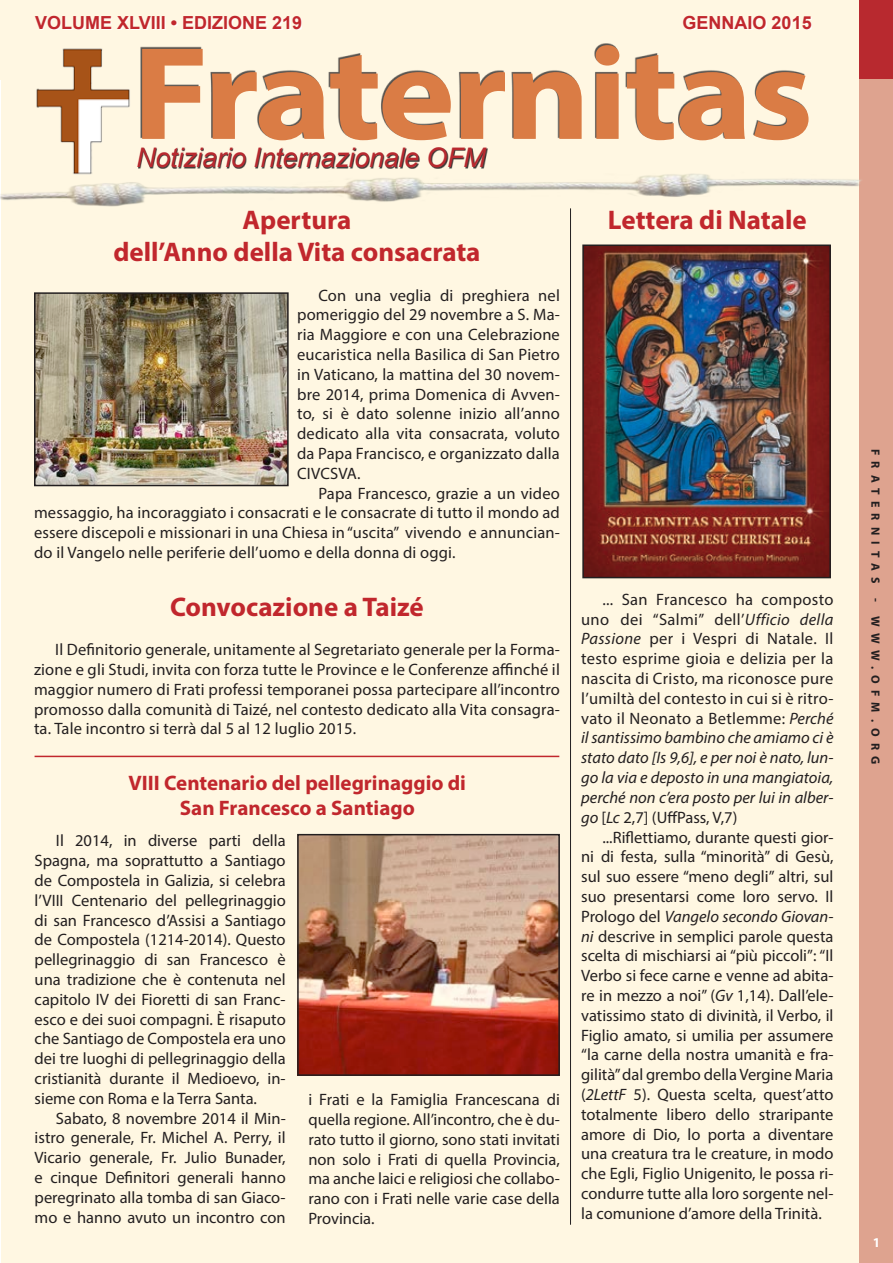
<style>
.page{position:relative;width:893px;height:1263px;background:#fff}
.page>*{position:absolute;margin:0;border:0;box-sizing:border-box;transform-origin:0 0}
.t1{font:700 133.5px "Myriad Pro";letter-spacing:-.02em;color:#da7c45;scale:1.1 1}
.t2{font:700 27px/32.4px "Myriad Pro";color:#c1272d;text-align:center}
.t3{font:italic 27px "Arial";letter-spacing:-.01em;color:#b8292f}
.t4{font:700 21px/25.2px "Myriad Pro";color:#c1272d;text-align:center}
.t5{font:700 18px "Arial";color:#c1272d}
.t6{font:16.5px/19.8px "Myriad Pro";color:#231f20;text-align:justify}
.t7{font:700 13.5px "Myriad Pro";color:#fff}
.t8{font:700 12px "Myriad Pro";letter-spacing:.52em;color:#231f20}
.s1{font-style:italic}
</style>
<div class="page">
<div style="left:859px;top:79px;width:34px;height:1184px;background:#dea38f"></div>
<div style="left:859px;top:0;width:34px;height:79px;background:#b8292f"></div>
<div style="left:0;top:0;width:859px;height:80px;background:#fff7e2"></div>
<div style="left:1px;top:79px;width:858px;height:1184px;background:#fff7e2"></div>
<div style="left:684px;top:17px;width:128px;height:13px;background:#fff;opacity:.89"></div>
<div style="left:36px;top:17px;width:266px;height:13px;background:#fff;opacity:.89"></div>
<div style="left:138px;top:148px;width:350px;height:20px;background:#231f20;opacity:.89"></div>
<div style="left:141px;top:44px;width:666px;height:95px;background:#231f20;opacity:.75"></div>
<img style="left:36px;top:48px;width:94px;height:123px">
<img style="left:0;top:171px;width:861px;height:36px">
<img style="left:585px;top:247px;width:243px;height:328px">
<div style="left:582px;top:244px;width:249px;height:334px;border:2px solid #231f20"></div>
<hr style="left:35px;top:756px;width:524px;height:1px;background:#c1272d">
<img style="left:300px;top:837px;width:257px;height:236px">
<div style="left:297px;top:834px;width:263px;height:242px;border:2px solid #231f20"></div>
<hr style="left:570px;top:208px;width:1px;height:1017px;background:#231f20">
<img style="left:37px;top:295px;width:249px;height:188px">
<div style="left:34px;top:292px;width:255px;height:194px;border:2px solid #231f20"></div>
<p class="t5" style="left:35px;top:11px;width:269px">VOLUME XLVIII • EDIZIONE 219</p>
<p class="t5" style="left:683px;top:11px;width:131px">GENNAIO 2015</p>
<h1 class="t1" style="left:132px;top:7px;width:620px">Fraternitas</h1>
<h2 class="t3" style="left:136px;top:140px;width:351px">Notiziario Internazionale OFM</h2>
<h2 class="t2" style="left:113px;top:202px;width:369px">Apertura<br>dell’Anno della Vita consacrata</h2>
<p class="t6" style="left:297px;top:285px;width:264px;text-indent:21px">Con una veglia di preghiera nel pomeriggio del 29 novembre a S. Ma&shy;ria Maggiore e con una Celebrazione eucaristica nella Basilica di San Pietro in Vaticano, la mattina del 30 novem&shy;bre 2014, prima Domenica di Avven&shy;to, si è dato solenne inizio all’anno dedicato alla vita consacrata, voluto da Papa Francisco, e organizzato dalla CIVCSVA.</p>
<p class="t6" style="left:34px;top:483px;width:527px;text-indent:284px">Papa Francesco, grazie a un video messaggio, ha incoraggiato i consacrati e le consacrate di tutto il mondo ad essere discepoli e missionari in una Chiesa in “uscita” vivendo e annuncian&shy;do il Vangelo nelle periferie dell’uomo e della donna di oggi.</p>
<h2 class="t2" style="left:170px;top:589px;width:255px">Convocazione a Taizé</h2>
<p class="t6" style="left:34px;top:640px;width:527px;text-indent:21px">Il Definitorio generale, unitamente al Segretariato generale per la Forma&shy;zione e gli Studi, invita con forza tutte le Province e le Conferenze affinché il maggior numero di Frati professi temporanei possa partecipare all’incontro promosso dalla comunità di Taizé, nel contesto dedicato alla Vita consagra&shy;ta. Tale incontro si terrà dal 5 al 12 luglio 2015.</p>
<p class="t4" style="left:129px;top:770px;width:339px">VIII Centenario del pellegrinaggio di<br>San Francesco a Santiago</p>
<p class="t6" style="left:35px;top:830px;width:253px;text-indent:21px">Il 2014, in diverse parti della Spagna, ma soprattutto a Santiago de Compostela in Galizia, si celebra l’VIII Centenario del pellegrinaggio di san Francesco d’Assisi a Santiago de Compostela (1214-2014). Questo pellegrinaggio di san Francesco è una tradizione che è contenuta nel capitolo IV dei Fioretti di san Franc&shy;esco e dei suoi compagni. È risaputo che Santiago de Compostela era uno dei tre luoghi di pellegrinaggio della cristianità durante il Medioevo, in&shy;sieme con Roma e la Terra Santa.</p>
<p class="t6" style="left:35px;top:1108px;width:253px;text-indent:21px">Sabato, 8 novembre 2014 il Min&shy;istro generale, Fr. Michel A. Perry, il Vicario generale, Fr. Julio Bunader, e cinque Definitori generali hanno peregrinato alla tomba di san Giaco&shy;mo e hanno avuto un incontro con</p>
<p class="t6" style="left:308px;top:1089px;width:253px">i Frati e la Famiglia Francescana di quella regione. All’incontro, che è du&shy;rato tutto il giorno, sono stati invitati non solo i Frati di quella Provincia, ma anche laici e religiosi che collabo&shy;rano con i Frati nelle varie case della Provincia.</p>
<h2 class="t2" style="left:608px;top:202px;width:200px">Lettera di Natale</h2>
<p class="t6" style="left:581px;top:589px;width:254px;text-indent:21px">... San Francesco ha composto uno dei “Salmi” dell’<span class="s1">Ufficio della Passione</span> per i Vespri di Natale. Il testo esprime gioia e delizia per la nascita di Cristo, ma riconosce pure l’umiltà del contesto in cui si è ritro&shy;vato il Neonato a Betlemme: <span class="s1">Perché il santissimo bambino che amiamo ci è stato dato [Is 9,6], e per noi è nato, lun&shy;go la via e deposto in una mangiatoia, perché non c’era posto per lui in alber&shy;go</span> [<span class="s1">Lc</span> 2,7] (UffPass, V,7)</p>
<p class="t6" style="left:581px;top:827px;width:254px;text-indent:21px">...Riflettiamo, durante questi gior&shy;ni di festa, sulla “minorità” di Gesù, sul suo essere “meno degli” altri, sul suo presentarsi come loro servo. Il Prologo del <span class="s1">Vangelo secondo Giovan&shy;ni</span> descrive in semplici parole questa scelta di mischiarsi ai “più piccoli”: “Il Verbo si fece carne e venne ad abita&shy;re in mezzo a noi” (<span class="s1">Gv</span> 1,14). Dall’ele&shy;vatissimo stato di divinità, il Verbo, il Figlio amato, si umilia per assumere “la carne della nostra umanità e fra&shy;gilità” dal grembo della Vergine Maria (<span class="s1">2LettF</span> 5). Questa scelta, quest’atto totalmente libero dello straripante amore di Dio, lo porta a diventare una creatura tra le creature, in modo che Egli, Figlio Unigenito, le possa ri&shy;condurre tutte alla loro sorgente nel&shy;la comunione d’amore della Trinità.</p>
<p class="t8" style="left:883px;top:449px;width:317px;rotate:90deg">FRATERNITAS - WWW.OFM.ORG</p>
<p class="t7" style="left:873px;top:1233px;width:9px">1</p>
</div>
